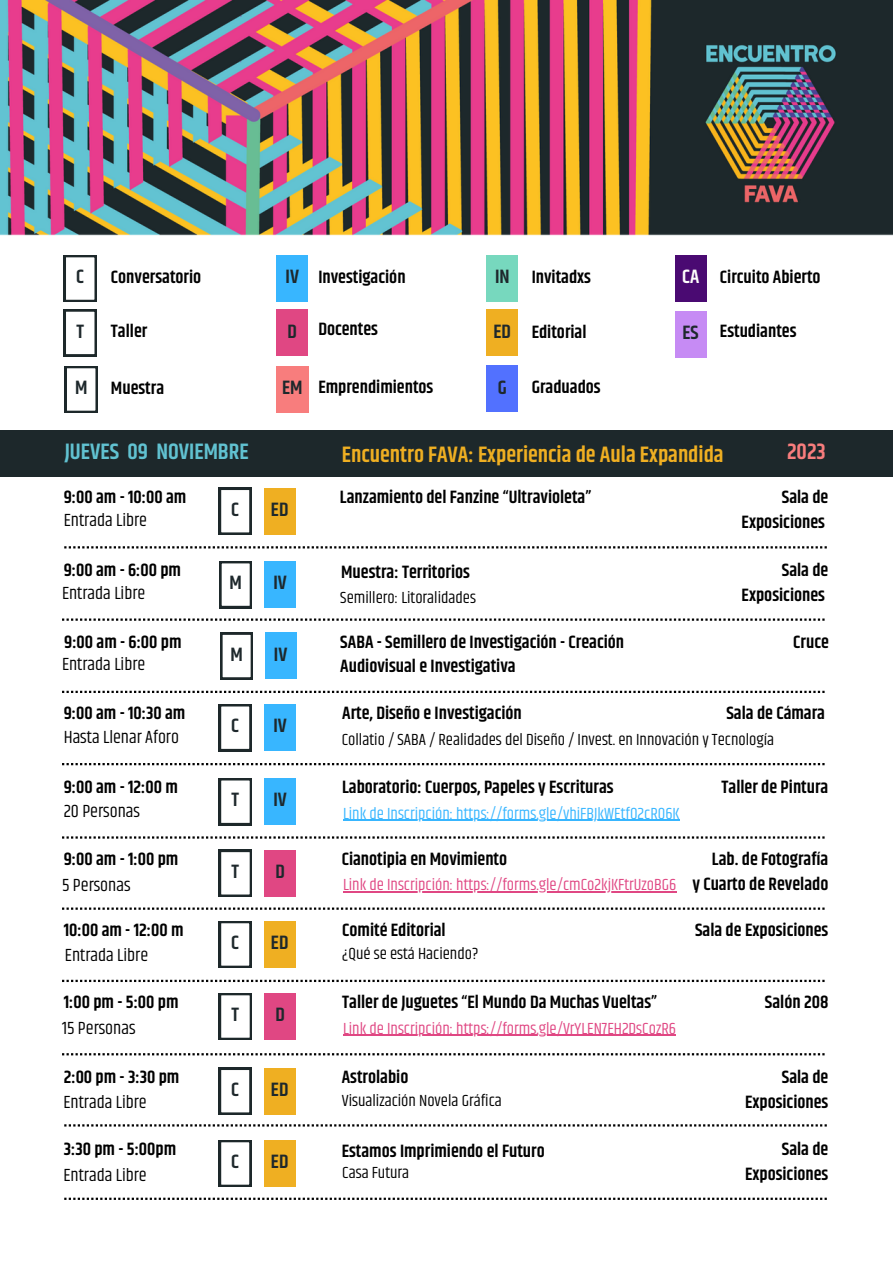
<style>
.page{position:relative;width:893px;height:1264px;background:#fff}
.page>*{position:absolute;margin:0;border:0;box-sizing:border-box;transform-origin:0 0}
.t1{font:600 22.5px "Khand";color:#efaf22}
.t2{font:600 22.5px "Khand";color:#61c2d1}
.t3{font:600 22.5px "Khand";color:#f87d7d}
.t4{font:600 19.5px "Khand";color:#1e282c}
.t5{font:600 19.5px "Khand";color:#fefefc}
.t6{font:600 18px "Khand";color:#000}
.t7{font:18px "Khand";color:#000}
.t8{font:16.5px "Khand";color:#000}
.t9{font:16.5px "Khand";color:#e04783}
.t10{font:16.5px "Khand";color:#38b6ff}
</style>
<div class="page">
<svg style="left:64px;top:255px;width:32px;height:47px"></svg>
<div style="left:277px;top:255px;width:31px;height:47px;background:#38b6ff"></div>
<div style="left:675px;top:311px;width:31px;height:46px;background:#c68bf4"></div>
<div style="left:675px;top:255px;width:31px;height:47px;background:#4a0a72"></div>
<svg style="left:64px;top:309px;width:32px;height:47px"></svg>
<div style="left:486px;top:309px;width:32px;height:47px;background:#efaf22"></div>
<div style="left:276px;top:309px;width:32px;height:47px;background:#e04783"></div>
<div style="left:276px;top:366px;width:32px;height:47px;background:#f87d7d"></div>
<div style="left:487px;top:365px;width:31px;height:47px;background:#5271ff"></div>
<svg style="left:65px;top:366px;width:32px;height:47px"></svg>
<div style="left:487px;top:255px;width:31px;height:47px;background:#77d8be"></div>
<img style="left:0;top:0;width:892px;height:235px">
<div style="left:0;top:430px;width:892px;height:46px;background:#1d282b"></div>
<svg style="left:64px;top:546px;width:762px;height:2px"></svg>
<svg style="left:62px;top:618px;width:762px;height:2px"></svg>
<svg style="left:62px;top:690px;width:762px;height:3px"></svg>
<svg style="left:62px;top:763px;width:762px;height:2px"></svg>
<svg style="left:62px;top:836px;width:762px;height:2px"></svg>
<svg style="left:62px;top:907px;width:762px;height:2px"></svg>
<svg style="left:62px;top:979px;width:762px;height:3px"></svg>
<svg style="left:62px;top:1053px;width:762px;height:2px"></svg>
<svg style="left:64px;top:1124px;width:762px;height:2px"></svg>
<svg style="left:64px;top:1197px;width:762px;height:2px"></svg>
<div style="left:265px;top:632px;width:31px;height:47px;background:#38b6ff"></div>
<div style="left:264px;top:704px;width:32px;height:47px;background:#38b6ff"></div>
<div style="left:264px;top:778px;width:32px;height:47px;background:#38b6ff"></div>
<svg style="left:219px;top:778px;width:32px;height:47px"></svg>
<hr style="left:343px;top:820px;width:336px;height:1px;background:#38b6ff">
<hr style="left:343px;top:891px;width:333px;height:1px;background:#e04783">
<hr style="left:343px;top:1034px;width:333px;height:1px;background:#e04783">
<svg style="left:220px;top:632px;width:33px;height:47px"></svg>
<svg style="left:219px;top:488px;width:32px;height:46px"></svg>
<svg style="left:219px;top:704px;width:32px;height:47px"></svg>
<svg style="left:219px;top:921px;width:32px;height:46px"></svg>
<svg style="left:219px;top:1067px;width:32px;height:47px"></svg>
<svg style="left:219px;top:1140px;width:32px;height:46px"></svg>
<div style="left:264px;top:488px;width:31px;height:46px;background:#efaf22"></div>
<div style="left:264px;top:921px;width:31px;height:46px;background:#efaf22"></div>
<div style="left:264px;top:1067px;width:31px;height:47px;background:#efaf22"></div>
<div style="left:264px;top:1139px;width:31px;height:47px;background:#efaf22"></div>
<svg style="left:219px;top:561px;width:33px;height:47px"></svg>
<div style="left:264px;top:561px;width:32px;height:47px;background:#38b6ff"></div>
<div style="left:264px;top:993px;width:32px;height:46px;background:#e04783"></div>
<svg style="left:219px;top:849px;width:32px;height:47px"></svg>
<svg style="left:219px;top:993px;width:32px;height:46px"></svg>
<div style="left:264px;top:849px;width:32px;height:47px;background:#e04783"></div>
<p class="t6" style="left:111px;top:264px;width:92px">Conversatorio</p>
<p class="t6" style="left:318px;top:264px;width:89px">Investigación</p>
<p class="t4" style="left:495px;top:263px;width:16px">IN</p>
<p class="t4" style="left:76px;top:263px;width:9px">C</p>
<p class="t4" style="left:285px;top:263px;width:15px">IV</p>
<p class="t6" style="left:531px;top:264px;width:61px">Invitadxs</p>
<p class="t6" style="left:318px;top:316px;width:61px">Docentes</p>
<p class="t6" style="left:531px;top:319px;width:56px">Editorial</p>
<p class="t6" style="left:111px;top:318px;width:38px">Taller</p>
<p class="t4" style="left:76px;top:317px;width:9px">T</p>
<p class="t4" style="left:287px;top:317px;width:11px">D</p>
<p class="t4" style="left:493px;top:317px;width:19px">ED</p>
<p class="t6" style="left:318px;top:374px;width:117px">Emprendimientos</p>
<p class="t6" style="left:531px;top:374px;width:70px">Graduados</p>
<p class="t4" style="left:75px;top:373px;width:14px">M</p>
<p class="t4" style="left:282px;top:374px;width:22px">EM</p>
<p class="t4" style="left:498px;top:373px;width:10px">G</p>
<p class="t6" style="left:111px;top:375px;width:55px">Muestra</p>
<p class="t5" style="left:682px;top:263px;width:19px">CA</p>
<p class="t4" style="left:682px;top:318px;width:18px">ES</p>
<p class="t6" style="left:719px;top:264px;width:102px">Circuito Abierto</p>
<p class="t6" style="left:719px;top:318px;width:78px">Estudiantes</p>
<p class="t2" style="left:65px;top:435px;width:185px">JUEVES 09 NOVIEMBRE</p>
<p class="t3" style="left:787px;top:436px;width:40px">2023</p>
<p class="t1" style="left:342px;top:438px;width:383px">Encuentro FAVA: Experiencia de Aula Expandida</p>
<p class="t6" style="left:64px;top:484px;width:124px">9:00 am - 10:00 am</p>
<p class="t7" style="left:64px;top:506px;width:85px">Entrada Libre</p>
<p class="t4" style="left:231px;top:495px;width:9px">C</p>
<p class="t4" style="left:271px;top:495px;width:19px">ED</p>
<p class="t6" style="left:340px;top:484px;width:253px">Lanzamiento del Fanzine “Ultravioleta”</p>
<p class="t6" style="left:781px;top:484px;width:48px">Sala de</p>
<p class="t6" style="left:741px;top:508px;width:85px">Exposiciones</p>
<p class="t6" style="left:64px;top:557px;width:119px">9:00 am - 6:00 pm</p>
<p class="t6" style="left:781px;top:557px;width:48px">Sala de</p>
<p class="t6" style="left:741px;top:582px;width:85px">Exposiciones</p>
<p class="t6" style="left:341px;top:558px;width:130px">Muestra: Territorios</p>
<p class="t8" style="left:340px;top:586px;width:137px">Semillero: Litoralidades</p>
<p class="t4" style="left:229px;top:569px;width:14px">M</p>
<p class="t4" style="left:273px;top:569px;width:15px">IV</p>
<p class="t7" style="left:62px;top:579px;width:85px">Entrada Libre</p>
<p class="t6" style="left:64px;top:628px;width:119px">9:00 am - 6:00 pm</p>
<p class="t7" style="left:62px;top:651px;width:85px">Entrada Libre</p>
<p class="t4" style="left:230px;top:640px;width:14px">M</p>
<p class="t4" style="left:274px;top:640px;width:15px">IV</p>
<p class="t6" style="left:340px;top:628px;width:285px">SABA - Semillero de Investigación - Creación</p>
<p class="t6" style="left:340px;top:653px;width:177px">Audiovisual e Investigativa</p>
<p class="t6" style="left:793px;top:628px;width:37px">Cruce</p>
<p class="t6" style="left:64px;top:700px;width:123px">9:00 am - 10:30 am</p>
<p class="t7" style="left:64px;top:723px;width:117px">Hasta Llenar Aforo</p>
<p class="t4" style="left:231px;top:712px;width:9px">C</p>
<p class="t4" style="left:273px;top:712px;width:15px">IV</p>
<p class="t6" style="left:342px;top:700px;width:181px">Arte, Diseño e Investigación</p>
<p class="t6" style="left:726px;top:700px;width:100px">Sala de Cámara</p>
<p class="t8" style="left:342px;top:727px;width:434px">Collatio / SABA / Realidades del Diseño / Invest. en Innovación y Tecnología</p>
<p class="t6" style="left:64px;top:774px;width:116px">9:00 am - 12:00 m</p>
<p class="t7" style="left:64px;top:798px;width:78px">20 Personas</p>
<p class="t4" style="left:232px;top:785px;width:9px">T</p>
<p class="t4" style="left:273px;top:785px;width:15px">IV</p>
<p class="t6" style="left:342px;top:774px;width:273px">Laboratorio: Cuerpos, Papeles y Escrituras</p>
<p class="t10" style="left:343px;top:801px;width:338px">Link de Inscripción: https://forms.gle/vhiFBJkWEtfQ2cRQ6K</p>
<p class="t6" style="left:721px;top:774px;width:108px">Taller de Pintura</p>
<p class="t6" style="left:64px;top:846px;width:116px">9:00 am - 1:00 pm</p>
<p class="t6" style="left:342px;top:846px;width:167px">Cianotipia en Movimiento</p>
<p class="t6" style="left:712px;top:846px;width:118px">Lab. de Fotografía</p>
<p class="t6" style="left:692px;top:870px;width:137px">y Cuarto de Revelado</p>
<p class="t4" style="left:232px;top:857px;width:9px">T</p>
<p class="t4" style="left:275px;top:857px;width:11px">D</p>
<p class="t9" style="left:343px;top:873px;width:335px">Link de Inscripción: https://forms.gle/cmCo2kjKFtrUzoBG6</p>
<p class="t7" style="left:62px;top:871px;width:70px">5 Personas</p>
<p class="t6" style="left:64px;top:917px;width:121px">10:00 am - 12:00 m</p>
<p class="t7" style="left:65px;top:941px;width:85px">Entrada Libre</p>
<p class="t6" style="left:64px;top:989px;width:116px">1:00 pm - 5:00 pm</p>
<p class="t7" style="left:62px;top:1015px;width:75px">15 Personas</p>
<p class="t4" style="left:231px;top:928px;width:9px">C</p>
<p class="t4" style="left:232px;top:1000px;width:9px">T</p>
<p class="t4" style="left:271px;top:928px;width:19px">ED</p>
<p class="t4" style="left:275px;top:1000px;width:11px">D</p>
<p class="t6" style="left:342px;top:917px;width:105px">Comité Editorial</p>
<p class="t8" style="left:342px;top:941px;width:137px">¿Qué se está Haciendo?</p>
<p class="t6" style="left:342px;top:989px;width:316px">Taller de Juguetes “El Mundo Da Muchas Vueltas”</p>
<p class="t9" style="left:343px;top:1016px;width:334px">Link de Inscripción: https://forms.gle/VrYLEN7EH2DsCozR6</p>
<p class="t6" style="left:64px;top:1063px;width:117px">2:00 pm - 3:30 pm</p>
<p class="t6" style="left:342px;top:1063px;width:68px">Astrolabio</p>
<p class="t8" style="left:342px;top:1088px;width:161px">Visualización Novela Gráfica</p>
<p class="t4" style="left:231px;top:1075px;width:9px">C</p>
<p class="t4" style="left:271px;top:1075px;width:19px">ED</p>
<p class="t7" style="left:63px;top:1088px;width:85px">Entrada Libre</p>
<p class="t6" style="left:64px;top:1136px;width:114px">3:30 pm - 5:00pm</p>
<p class="t7" style="left:63px;top:1161px;width:85px">Entrada Libre</p>
<p class="t4" style="left:231px;top:1147px;width:9px">C</p>
<p class="t4" style="left:271px;top:1147px;width:19px">ED</p>
<p class="t6" style="left:342px;top:1138px;width:204px">Estamos Imprimiendo el Futuro</p>
<p class="t8" style="left:342px;top:1160px;width:69px">Casa Futura</p>
<p class="t6" style="left:695px;top:917px;width:135px">Sala de Exposiciones</p>
<p class="t6" style="left:764px;top:989px;width:65px">Salón 208</p>
<p class="t6" style="left:781px;top:1063px;width:48px">Sala de</p>
<p class="t6" style="left:745px;top:1088px;width:85px">Exposiciones</p>
<p class="t6" style="left:781px;top:1136px;width:48px">Sala de</p>
<p class="t6" style="left:745px;top:1160px;width:85px">Exposiciones</p>
</div>
